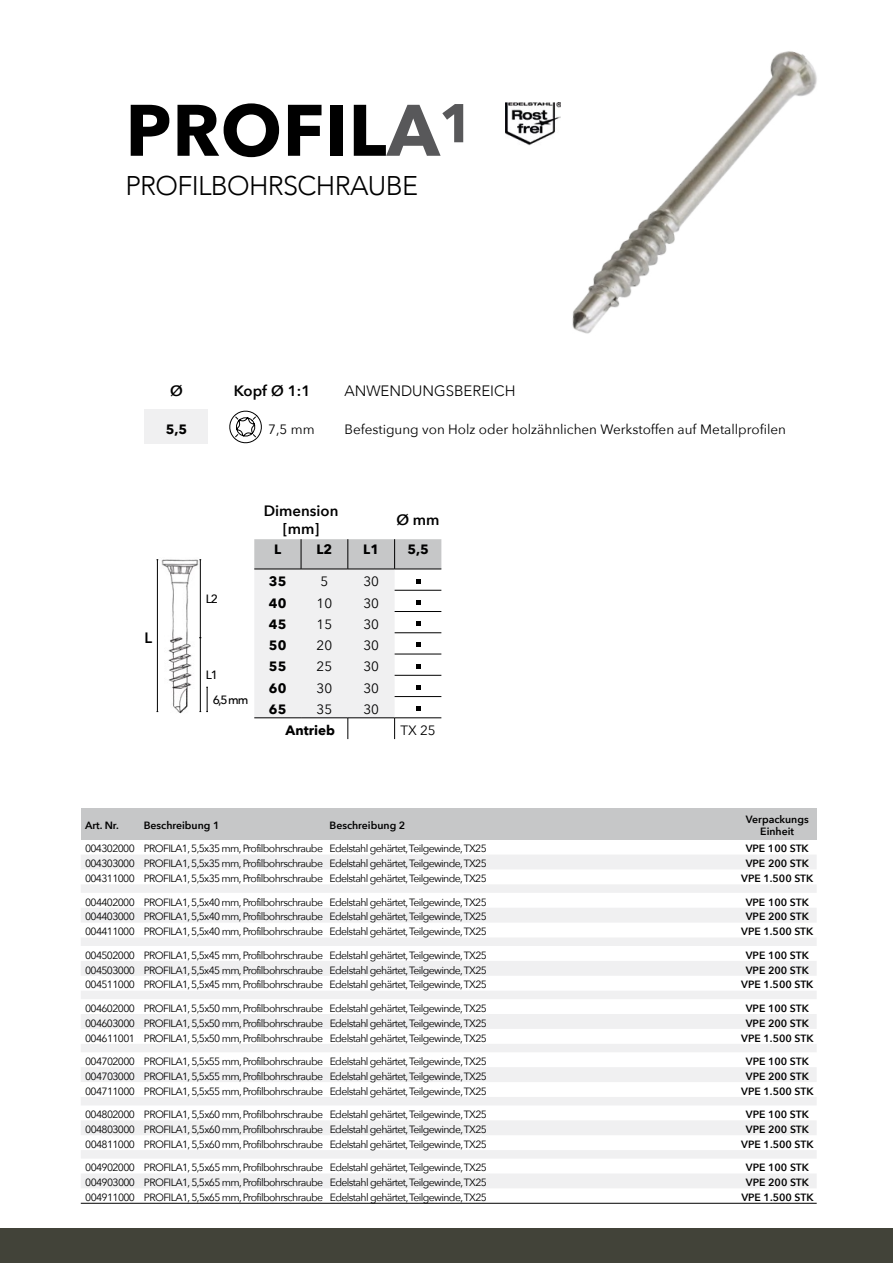
<style>
.page{position:relative;width:893px;height:1263px;background:#fff}
.page>*{position:absolute;margin:0;border:0;box-sizing:border-box;transform-origin:0 0}
.t1{font:700 72px "Avenir Next";letter-spacing:.01em;color:#000}
.t2{font:300 27px "Avenir";letter-spacing:-.025em;color:#000}
.t3{font:600 15px/18px "Avenir Next";color:#000;text-align:center}
.t4{font:300 15px "Avenir";color:#000}
.t5{font:13.5px "Avenir Next";color:#000}
.t6{font:700 13.5px "Avenir Next";color:#000}
.t7{font:500 12px/24.8px "Avenir Next";color:#000}
.t8{font:10.5px "Avenir Next";letter-spacing:-.06em;color:#000}
.t9{font:600 10.5px/12.6px "Avenir Next";color:#000;text-align:center}
.s1{color:#58585a}
</style>
<div class="page">
<div style="left:0;top:1229px;width:893px;height:34px;background:#424339"></div>
<img style="left:553px;top:51px;width:264px;height:283px">
<img style="left:506px;top:103px;width:55px;height:42px">
<svg style="left:254px;top:539px;width:187px;height:200px"></svg>
<img style="left:161px;top:559px;width:41px;height:155px">
<hr style="left:157px;top:560px;width:1px;height:151px;background:#000">
<hr style="left:200px;top:638px;width:1px;height:73px;background:#000">
<svg style="left:199px;top:687px;width:9px;height:25px"></svg>
<hr style="left:200px;top:560px;width:1px;height:77px;background:#000">
<div style="left:81px;top:808px;width:736px;height:32px;background:#c6c7c8"></div>
<svg style="left:81px;top:855px;width:736px;height:333px"></svg>
<hr style="left:81px;top:1203px;width:736px;height:1px;background:#000">
<div style="left:145px;top:410px;width:63px;height:34px;background:#f0f0f1"></div>
<svg style="left:229px;top:410px;width:33px;height:34px"></svg>
<h1 class="t1" style="left:125px;top:68px;width:350px">PROFIL<span class="s1">A</span><sup>1</sup></h1>
<h2 class="t2" style="left:125px;top:169px;width:294px">PROFILBOHRSCHRAUBE</h2>
<h3 class="t3" style="left:234px;top:382px;width:78px">Kopf Ø 1:1</h3>
<h3 class="t4" style="left:344px;top:382px;width:173px">ANWENDUNGSBEREICH</h3>
<p class="t5" style="left:344px;top:418px;width:443px">Befestigung von Holz oder holzähnlichen Werkstoffen auf Metallprofilen</p>
<h3 class="t3" style="left:170px;top:382px;width:14px">Ø</h3>
<p class="t6" style="left:166px;top:417px;width:23px">5,5</p>
<p class="t5" style="left:268px;top:418px;width:48px">7,5 mm</p>
<h3 class="t3" style="left:145px;top:628px;width:9px">L</h3>
<p class="t7" style="left:206px;top:586px;width:14px">L2</p>
<p class="t7" style="left:213px;top:662px;width:37px;text-indent:-7px">L1<br>6,5 mm</p>
<h3 class="t3" style="left:264px;top:502px;width:76px">Dimension [mm]</h3>
<h3 class="t3" style="left:396px;top:511px;width:45px">Ø mm</h3>
<p class="t6" style="left:274px;top:537px;width:9px">L</p>
<p class="t6" style="left:317px;top:537px;width:17px">L2</p>
<p class="t6" style="left:363px;top:537px;width:17px">L1</p>
<p class="t6" style="left:407px;top:537px;width:23px">5,5</p>
<p class="t6" style="left:269px;top:570px;width:19px">35</p>
<p class="t5" style="left:321px;top:570px;width:9px">5</p>
<p class="t5" style="left:363px;top:570px;width:17px">30</p>
<p class="t6" style="left:269px;top:591px;width:19px">40</p>
<p class="t5" style="left:317px;top:591px;width:17px">10</p>
<p class="t5" style="left:363px;top:591px;width:17px">30</p>
<p class="t6" style="left:269px;top:612px;width:19px">45</p>
<p class="t5" style="left:317px;top:613px;width:17px">15</p>
<p class="t5" style="left:363px;top:613px;width:17px">30</p>
<p class="t6" style="left:269px;top:634px;width:19px">50</p>
<p class="t5" style="left:317px;top:634px;width:17px">20</p>
<p class="t5" style="left:363px;top:634px;width:17px">30</p>
<p class="t6" style="left:269px;top:655px;width:19px">55</p>
<p class="t5" style="left:317px;top:655px;width:17px">25</p>
<p class="t5" style="left:363px;top:655px;width:17px">30</p>
<p class="t6" style="left:269px;top:676px;width:19px">60</p>
<p class="t5" style="left:317px;top:677px;width:17px">30</p>
<p class="t5" style="left:363px;top:677px;width:17px">30</p>
<p class="t6" style="left:269px;top:697px;width:19px">65</p>
<p class="t5" style="left:317px;top:698px;width:17px">35</p>
<p class="t5" style="left:363px;top:698px;width:17px">30</p>
<p class="t5" style="left:400px;top:719px;width:37px">TX 25</p>
<p class="t6" style="left:286px;top:719px;width:51px">Antrieb</p>
<p class="t9" style="left:85px;top:819px;width:35px">Art. Nr.</p>
<p class="t9" style="left:144px;top:819px;width:77px">Beschreibung 1</p>
<p class="t9" style="left:330px;top:819px;width:77px">Beschreibung 2</p>
<p class="t9" style="left:746px;top:812px;width:64px">Verpackungs<br>Einheit</p>
<p class="t8" style="left:85px;top:840px;width:71px">004302000 PROFILA</p>
<p class="t8" style="left:182px;top:840px;width:306px">1, 5,5x35 mm, Profilbohrschraube Edelstahl gehärtet, Teilgewinde, TX25</p>
<p class="t9" style="left:746px;top:842px;width:64px">VPE 100 STK</p>
<p class="t8" style="left:85px;top:855px;width:71px">004303000 PROFILA</p>
<p class="t8" style="left:182px;top:855px;width:306px">1, 5,5x35 mm, Profilbohrschraube Edelstahl gehärtet, Teilgewinde, TX25</p>
<p class="t9" style="left:746px;top:857px;width:64px">VPE 200 STK</p>
<p class="t8" style="left:85px;top:870px;width:71px">004311000 PROFILA</p>
<p class="t8" style="left:182px;top:870px;width:306px">1, 5,5x35 mm, Profilbohrschraube Edelstahl gehärtet, Teilgewinde, TX25</p>
<p class="t9" style="left:741px;top:872px;width:73px">VPE 1.500 STK</p>
<p class="t8" style="left:85px;top:893px;width:71px">004402000 PROFILA</p>
<p class="t8" style="left:182px;top:893px;width:306px">1, 5,5x40 mm, Profilbohrschraube Edelstahl gehärtet, Teilgewinde, TX25</p>
<p class="t9" style="left:746px;top:895px;width:64px">VPE 100 STK</p>
<p class="t8" style="left:85px;top:908px;width:71px">004403000 PROFILA</p>
<p class="t8" style="left:182px;top:908px;width:306px">1, 5,5x40 mm, Profilbohrschraube Edelstahl gehärtet, Teilgewinde, TX25</p>
<p class="t9" style="left:746px;top:910px;width:64px">VPE 200 STK</p>
<p class="t8" style="left:85px;top:923px;width:71px">004411000 PROFILA</p>
<p class="t8" style="left:182px;top:923px;width:306px">1, 5,5x40 mm, Profilbohrschraube Edelstahl gehärtet, Teilgewinde, TX25</p>
<p class="t9" style="left:741px;top:925px;width:73px">VPE 1.500 STK</p>
<p class="t8" style="left:85px;top:946px;width:71px">004502000 PROFILA</p>
<p class="t8" style="left:182px;top:946px;width:306px">1, 5,5x45 mm, Profilbohrschraube Edelstahl gehärtet, Teilgewinde, TX25</p>
<p class="t9" style="left:746px;top:948px;width:64px">VPE 100 STK</p>
<p class="t8" style="left:85px;top:961px;width:71px">004503000 PROFILA</p>
<p class="t8" style="left:182px;top:961px;width:306px">1, 5,5x45 mm, Profilbohrschraube Edelstahl gehärtet, Teilgewinde, TX25</p>
<p class="t9" style="left:746px;top:963px;width:64px">VPE 200 STK</p>
<p class="t8" style="left:85px;top:976px;width:71px">004511000 PROFILA</p>
<p class="t8" style="left:182px;top:976px;width:306px">1, 5,5x45 mm, Profilbohrschraube Edelstahl gehärtet, Teilgewinde, TX25</p>
<p class="t9" style="left:741px;top:978px;width:73px">VPE 1.500 STK</p>
<p class="t8" style="left:85px;top:999px;width:71px">004602000 PROFILA</p>
<p class="t8" style="left:182px;top:999px;width:306px">1, 5,5x50 mm, Profilbohrschraube Edelstahl gehärtet, Teilgewinde, TX25</p>
<p class="t9" style="left:746px;top:1001px;width:64px">VPE 100 STK</p>
<p class="t8" style="left:85px;top:1014px;width:71px">004603000 PROFILA</p>
<p class="t8" style="left:182px;top:1014px;width:306px">1, 5,5x50 mm, Profilbohrschraube Edelstahl gehärtet, Teilgewinde, TX25</p>
<p class="t9" style="left:746px;top:1016px;width:64px">VPE 200 STK</p>
<p class="t8" style="left:85px;top:1029px;width:71px">004611001 PROFILA</p>
<p class="t8" style="left:182px;top:1029px;width:306px">1, 5,5x50 mm, Profilbohrschraube Edelstahl gehärtet, Teilgewinde, TX25</p>
<p class="t9" style="left:741px;top:1031px;width:73px">VPE 1.500 STK</p>
<p class="t8" style="left:85px;top:1052px;width:71px">004702000 PROFILA</p>
<p class="t8" style="left:182px;top:1052px;width:306px">1, 5,5x55 mm, Profilbohrschraube Edelstahl gehärtet, Teilgewinde, TX25</p>
<p class="t9" style="left:746px;top:1055px;width:64px">VPE 100 STK</p>
<p class="t8" style="left:85px;top:1067px;width:71px">004703000 PROFILA</p>
<p class="t8" style="left:182px;top:1067px;width:306px">1, 5,5x55 mm, Profilbohrschraube Edelstahl gehärtet, Teilgewinde, TX25</p>
<p class="t9" style="left:746px;top:1069px;width:64px">VPE 200 STK</p>
<p class="t8" style="left:85px;top:1082px;width:71px">004711000 PROFILA</p>
<p class="t8" style="left:182px;top:1082px;width:306px">1, 5,5x55 mm, Profilbohrschraube Edelstahl gehärtet, Teilgewinde, TX25</p>
<p class="t9" style="left:741px;top:1084px;width:73px">VPE 1.500 STK</p>
<p class="t8" style="left:85px;top:1105px;width:71px">004802000 PROFILA</p>
<p class="t8" style="left:182px;top:1105px;width:306px">1, 5,5x60 mm, Profilbohrschraube Edelstahl gehärtet, Teilgewinde, TX25</p>
<p class="t9" style="left:746px;top:1108px;width:64px">VPE 100 STK</p>
<p class="t8" style="left:85px;top:1120px;width:71px">004803000 PROFILA</p>
<p class="t8" style="left:182px;top:1120px;width:306px">1, 5,5x60 mm, Profilbohrschraube Edelstahl gehärtet, Teilgewinde, TX25</p>
<p class="t9" style="left:746px;top:1123px;width:64px">VPE 200 STK</p>
<p class="t8" style="left:85px;top:1135px;width:71px">004811000 PROFILA</p>
<p class="t8" style="left:182px;top:1135px;width:306px">1, 5,5x60 mm, Profilbohrschraube Edelstahl gehärtet, Teilgewinde, TX25</p>
<p class="t9" style="left:741px;top:1138px;width:73px">VPE 1.500 STK</p>
<p class="t8" style="left:85px;top:1159px;width:71px">004902000 PROFILA</p>
<p class="t8" style="left:182px;top:1159px;width:306px">1, 5,5x65 mm, Profilbohrschraube Edelstahl gehärtet, Teilgewinde, TX25</p>
<p class="t9" style="left:746px;top:1161px;width:64px">VPE 100 STK</p>
<p class="t8" style="left:85px;top:1173px;width:71px">004903000 PROFILA</p>
<p class="t8" style="left:182px;top:1173px;width:306px">1, 5,5x65 mm, Profilbohrschraube Edelstahl gehärtet, Teilgewinde, TX25</p>
<p class="t9" style="left:746px;top:1176px;width:64px">VPE 200 STK</p>
<p class="t8" style="left:85px;top:1188px;width:71px">004911000 PROFILA</p>
<p class="t8" style="left:182px;top:1188px;width:306px">1, 5,5x65 mm, Profilbohrschraube Edelstahl gehärtet, Teilgewinde, TX25</p>
<p class="t9" style="left:741px;top:1191px;width:73px">VPE 1.500 STK</p>
</div>
